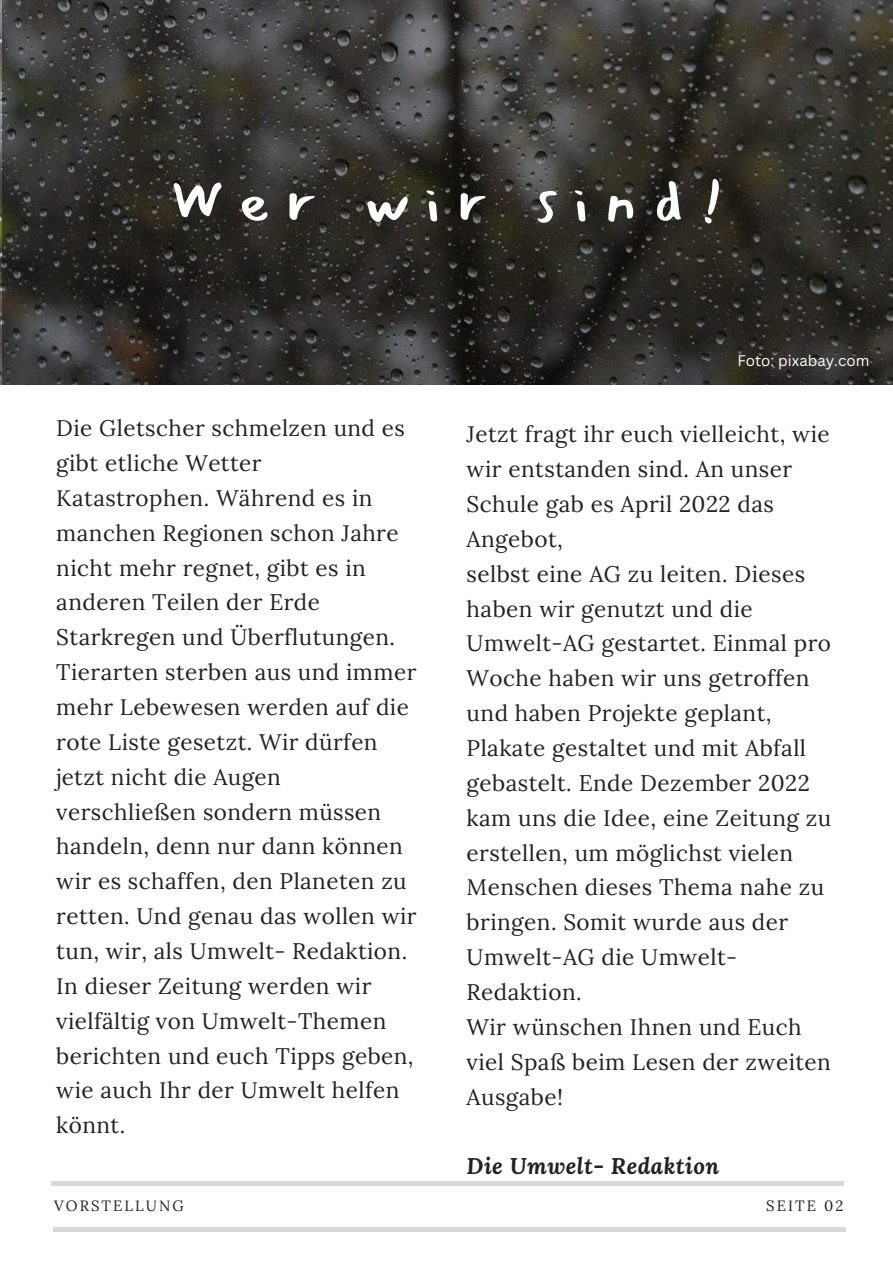
<style>
.page{position:relative;width:893px;height:1264px;background:#fff}
.page>*{position:absolute;margin:0;border:0;box-sizing:border-box;transform-origin:0 0}
.t1{font:59.55px "Mansalva";letter-spacing:.3em;color:#fff}
.t2{font:22.5px/34.8px "Lora";letter-spacing:.02em;color:#222}
.t3{font:italic 700 22.5px "Lora";letter-spacing:.02em;color:#222}
.t4{font:15px "Canva Sans";color:#fff}
.t5{font:14.85px "Lora";letter-spacing:.14em;color:#222}
</style>
<div class="page">
<hr style="left:51px;top:1181px;width:792px;height:4px;background:#d9d9d9">
<hr style="left:53px;top:1227px;width:792px;height:3px;background:#000">
<img style="left:3px;top:0;width:889px;height:384px">
<p class="t1" style="left:171px;top:168px;width:552px">Wer wir sind!</p>
<p class="t4" style="left:737px;top:350px;width:133px">Foto: pixabay.com</p>
<p class="t2" style="left:56px;top:410px;width:362px">Die Gletscher schmelzen und es gibt etliche Wetter<br>Katastrophen. Während es in manchen Regionen schon Jahre nicht mehr regnet, gibt es in anderen Teilen der Erde<br>Starkregen und Überflutungen.<br>Tierarten sterben aus und immer mehr Lebewesen werden auf die rote Liste gesetzt. Wir dürfen jetzt nicht die Augen verschließen sondern müssen handeln, denn nur dann können wir es schaffen, den Planeten zu retten. Und genau das wollen wir tun, wir, als Umwelt- Redaktion.<br>In dieser Zeitung werden wir vielfältig von Umwelt-Themen berichten und euch Tipps geben, wie auch Ihr der Umwelt helfen könnt.</p>
<p class="t2" style="left:466px;top:416px;width:364px">Jetzt fragt ihr euch vielleicht, wie wir entstanden sind. An unser<br>Schule gab es April 2022 das<br>Angebot,</p>
<p class="t2" style="left:466px;top:556px;width:366px">selbst eine AG zu leiten. Dieses haben wir genutzt und die<br>Umwelt-AG gestartet. Einmal pro<br>Woche haben wir uns getroffen und haben Projekte geplant,<br>Plakate gestaltet und mit Abfall gebastelt. Ende Dezember 2022 kam uns die Idee, eine Zeitung zu erstellen, um möglichst vielen<br>Menschen dieses Thema nahe zu bringen. Somit wurde aus der<br>Umwelt-AG die Umwelt-<br>Redaktion.</p>
<p class="t2" style="left:466px;top:1009px;width:366px">Wir wünschen Ihnen und Euch viel Spaß beim Lesen der zweiten<br>Ausgabe!</p>
<p class="t3" style="left:466px;top:1151px;width:254px">Die Umwelt- Redaktion</p>
<p class="t5" style="left:54px;top:1195px;width:131px">VORSTELLUNG</p>
<p class="t5" style="left:766px;top:1195px;width:79px">SEITE 02</p>
</div>
